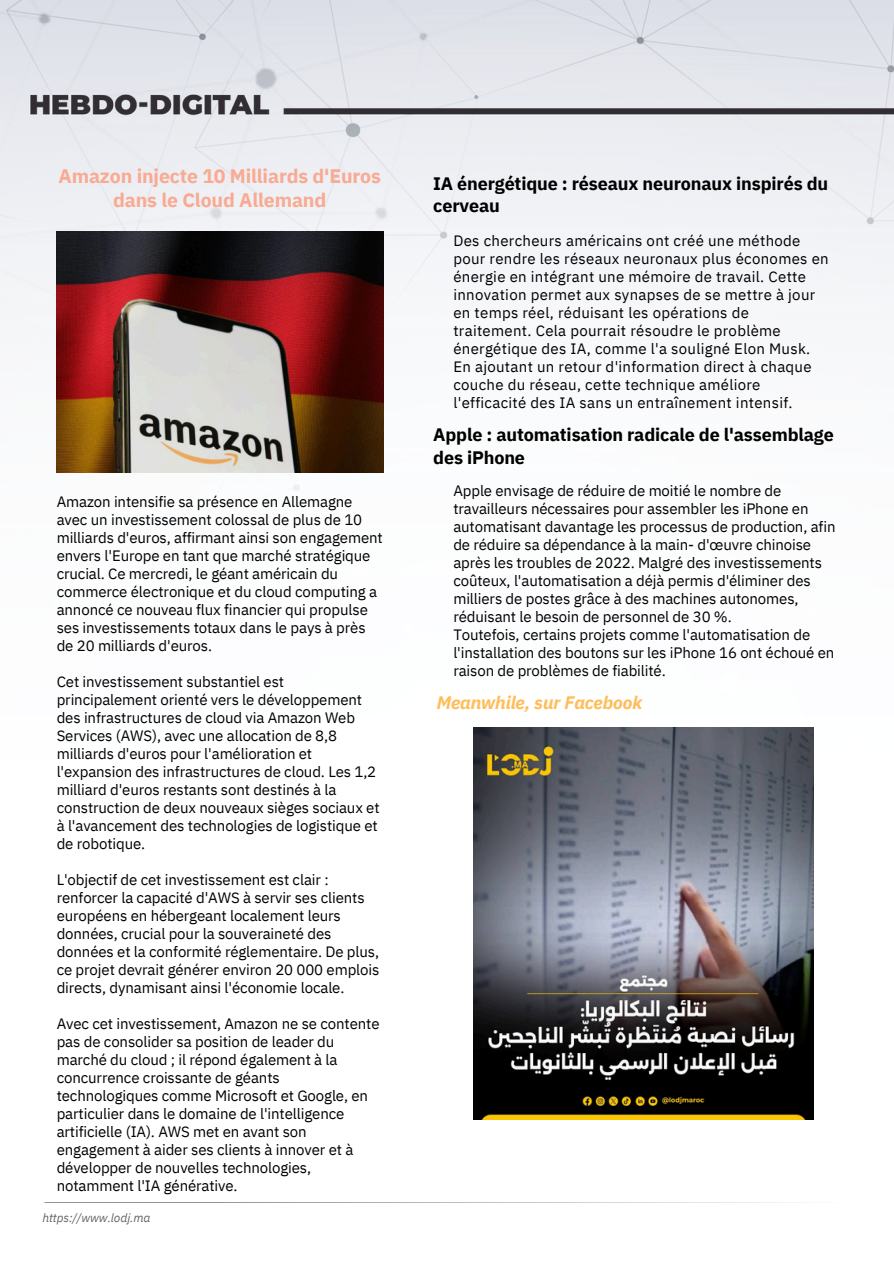
<style>
.page{position:relative;width:894px;height:1264px;background:#fff}
.page>*{position:absolute;margin:0;border:0;box-sizing:border-box;transform-origin:0 0}
.t1{font:700 19.5px/23.7px "IBM Plex Sans";letter-spacing:-.01em;color:#f9aa92;text-align:center}
.t2{font:700 18px/22.5px "IBM Plex Sans";letter-spacing:-.01em;color:#000}
.t3{font:italic 700 18px "IBM Plex Sans";letter-spacing:-.01em;color:#ffbd59}
.t4{font:15px/18px "IBM Plex Sans";letter-spacing:-.01em;color:#000}
.t5{font:15px/18px "IBM Plex Sans";letter-spacing:.02em;color:#000}
.t6{font:italic 12px "IBM Plex Sans";letter-spacing:-.01em;color:#646464}
</style>
<div class="page">
<img style="left:0;top:0;width:893px;height:1203px">
<svg style="left:44px;top:1201px;width:808px;height:1px"></svg>
<img style="left:473px;top:728px;width:339px;height:391px">
<img style="left:57px;top:232px;width:326px;height:240px">
<h2 class="t1" style="left:58px;top:164px;width:324px">Amazon injecte 10 Milliards d'Euros dans le Cloud Allemand</h2>
<h2 class="t4" style="left:57px;top:492px;width:327px">Amazon intensifie sa présence en Allemagne avec un investissement colossal de plus de 10 milliards d'euros, affirmant ainsi son engagement envers l'Europe en tant que marché stratégique crucial. Ce mercredi, le géant américain du commerce électronique et du cloud computing a annoncé ce nouveau flux financier qui propulse ses investissements totaux dans le pays à près de 20 milliards d'euros.</h2>
<h1 class="t4" style="left:57px;top:672px;width:324px">Cet investissement substantiel est principalement orienté vers le développement des infrastructures de cloud via Amazon Web Services (AWS), avec une allocation de 8,8 milliards d'euros pour l'amélioration et l'expansion des infrastructures de cloud. Les 1,2 milliard d'euros restants sont destinés à la construction de deux nouveaux sièges sociaux et à l'avancement des technologies de logistique et de robotique.</h1>
<p class="t4" style="left:57px;top:870px;width:324px">L'objectif de cet investissement est clair : renforcer la capacité d'AWS à servir ses clients européens en hébergeant localement leurs données, crucial pour la souveraineté des données et la conformité réglementaire. De plus, ce projet devrait générer environ 20 000 emplois directs, dynamisant ainsi l'économie locale.</p>
<p class="t4" style="left:57px;top:1014px;width:324px">Avec cet investissement, Amazon ne se contente pas de consolider sa position de leader du marché du cloud ; il répond également à la concurrence croissante de géants technologiques comme Microsoft et Google, en particulier dans le domaine de l'intelligence artificielle (IA). AWS met en avant son engagement à aider ses clients à innover et à développer de nouvelles technologies, notamment l'IA générative.</p>
<p class="t6" style="left:43px;top:1209px;width:109px">https://www.lodj.ma</p>
<h2 class="t2" style="left:433px;top:172px;width:396px">IA énergétique : réseaux neuronaux inspirés du cerveau</h2>
<h1 class="t5" style="left:453px;top:231px;width:377px">Des chercheurs américains ont créé une méthode pour rendre les réseaux neuronaux plus économes en énergie en intégrant une mémoire de travail. Cette innovation permet aux synapses de se mettre à jour en temps réel, réduisant les opérations de traitement. Cela pourrait résoudre le problème énergétique des IA, comme l'a souligné Elon Musk.<br>En ajoutant un retour d'information direct à chaque couche du réseau, cette technique améliore l'efficacité des IA sans un entraînement intensif.</h1>
<h2 class="t2" style="left:433px;top:423px;width:402px">Apple : automatisation radicale de l'assemblage des iPhone</h2>
<h2 class="t4" style="left:453px;top:481px;width:383px">Apple envisage de réduire de moitié le nombre de travailleurs nécessaires pour assembler les iPhone en automatisant davantage les processus de production, afin de réduire sa dépendance à la main- d'œuvre chinoise après les troubles de 2022. Malgré des investissements coûteux, l'automatisation a déjà permis d'éliminer des milliers de postes grâce à des machines autonomes, réduisant le besoin de personnel de 30 %.<br>Toutefois, certains projets comme l'automatisation de l'installation des boutons sur les iPhone 16 ont échoué en raison de problèmes de fiabilité.</h2>
<h2 class="t3" style="left:436px;top:690px;width:207px">Meanwhile, sur Facebook</h2>
</div>
